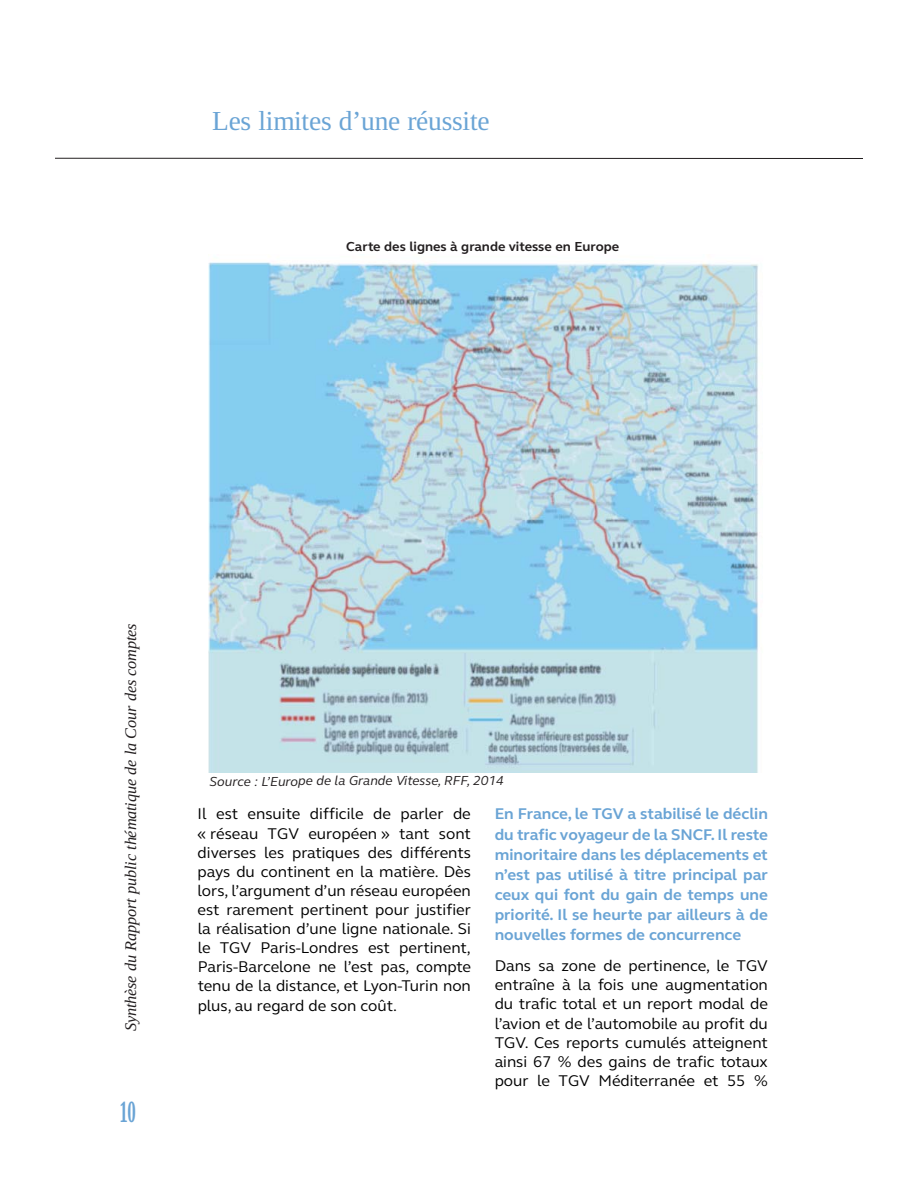
<style>
.page{position:relative;width:918px;height:1188px;background:#fff}
.page>*{position:absolute;margin:0;border:0;box-sizing:border-box;transform-origin:0 0}
.t1{font:700 30.15px "Liberation Serif";color:#6aa4d5;scale:.55 1}
.t2{font:26.85px "Liberation Serif";letter-spacing:-.01em;color:#6aa4d5}
.t3{font:15.9px/19px "FS Elliot";color:#000;text-align:justify}
.t4{font:700 15.9px/20.1px "FS Elliot";color:#6aa4d5;text-align:justify}
.t5{font:italic 15.9px "Liberation Serif";letter-spacing:-.01em;color:#231f20}
.t6{font:italic 13.35px "FS Elliot";color:#231f20}
.t7{font:700 13.35px "FS Elliot";color:#231f20}
</style>
<div class="page">
<svg style="left:55px;top:157px;width:808px;height:2px;background:#908e8e"></svg>
<img style="left:209px;top:262px;width:550px;height:511px">
<h2 class="t2" style="left:212px;top:111px;width:279px">Les limites d’une réussite</h2>
<p class="t7" style="left:346px;top:241px;width:274px">Carte des lignes à grande vitesse en Europe</p>
<p class="t5" style="left:121px;top:1031px;width:409px;rotate:-90deg">Synthèse du Rapport public thématique de la Cour des comptes</p>
<h1 class="t1" style="left:119px;top:1102px;width:32px">10</h1>
<p class="t6" style="left:210px;top:775px;width:296px">Source : L’Europe de la Grande Vitesse, RFF, 2014</p>
<p class="t3" style="left:198px;top:806px;width:275px">Il est ensuite difficile de parler de « réseau TGV européen » tant sont diverses les pratiques des différents pays du continent en la matière. Dès lors, l’argument d’un réseau européen est rarement pertinent pour justifier la réalisation d’une ligne nationale. Si le TGV Paris-Londres est pertinent, Paris-Barcelone ne l’est pas, compte tenu de la distance, et Lyon-Turin non plus, au regard de son coût.</p>
<p class="t4" style="left:495px;top:805px;width:275px">En France, le TGV a stabilisé le déclin du trafic voyageur de la SNCF. Il reste minoritaire dans les déplacements et n’est pas utilisé à titre principal par ceux qui font du gain de temps une priorité. Il se heurte par ailleurs à de nouvelles formes de concurrence</p>
<p class="t3" style="left:495px;top:957px;width:275px">Dans sa zone de pertinence, le TGV entraîne à la fois une augmentation du trafic total et un report modal de l’avion et de l’automobile au profit du TGV. Ces reports cumulés atteignent ainsi 67 % des gains de trafic totaux pour le TGV Méditerranée et 55 %</p>
</div>
